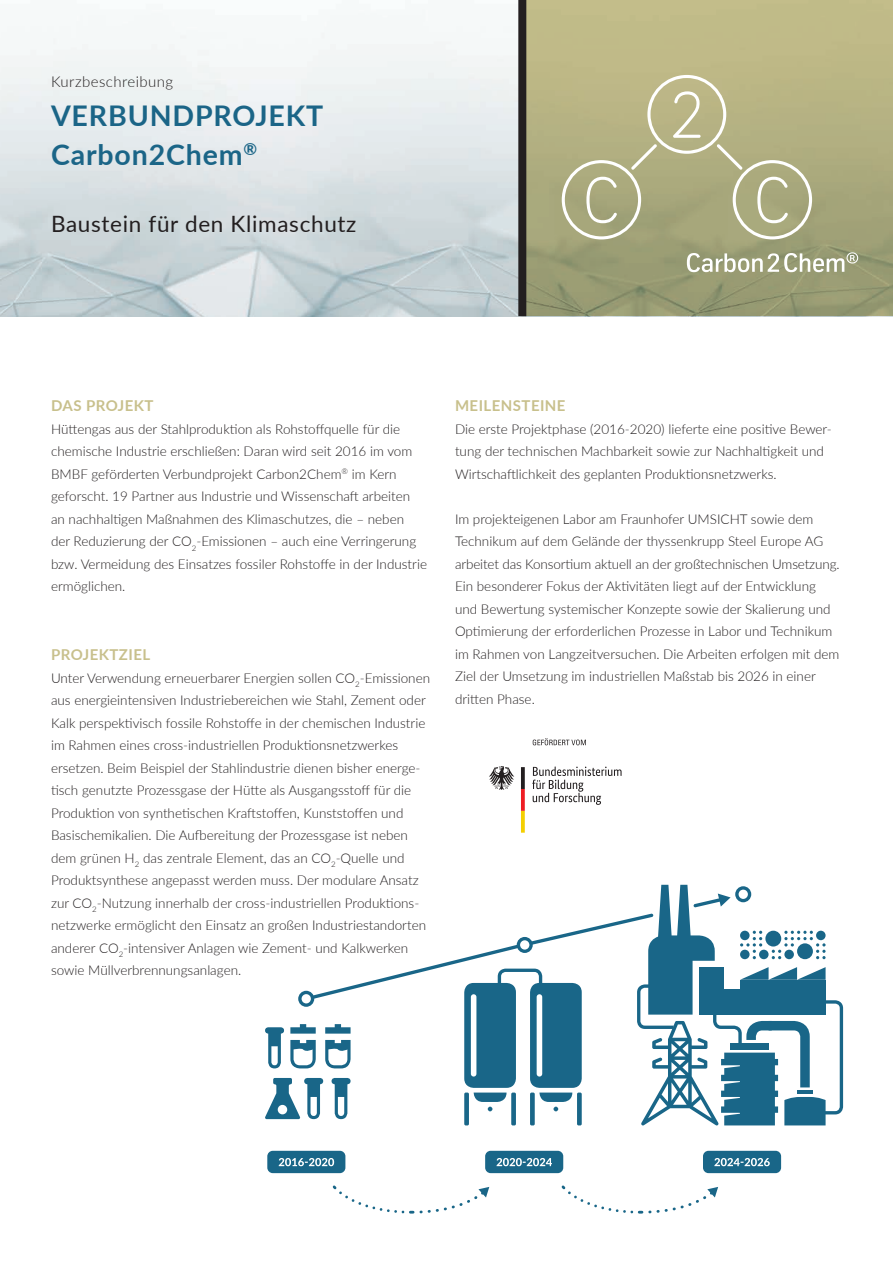
<style>
.page{position:relative;width:893px;height:1263px;background:#fff}
.page>*{position:absolute;margin:0;border:0;box-sizing:border-box;transform-origin:0 0}
.t1{font:700 28.5px/39px "Lato";letter-spacing:.03em;color:#1b6587}
.t2{font:22.5px "Lato";letter-spacing:.03em;color:#231f20}
.t3{font:700 15px "Lato";letter-spacing:.03em;color:#c8c08c}
.t4{font:300 15px "Lato";letter-spacing:.03em;color:#231f20}
.t5{font:300 13.5px/22.5px "Lato";color:#231f20}
</style>
<div class="page">
<img style="left:0;top:32px;width:518px;height:284px">
<div style="left:522px;top:0;width:371px;height:316px;background:linear-gradient(to bottom,#c7c08c,#929670)"></div>
<svg style="left:518px;top:0;width:8px;height:316px;background:#2a2728"></svg>
<svg style="left:562px;top:75px;width:250px;height:164px;background:#b5b388"></svg>
<svg style="left:687px;top:252px;width:171px;height:20px"></svg>
<svg style="left:532px;top:766px;width:90px;height:39px"></svg>
<svg style="left:489px;top:766px;width:25px;height:24px"></svg>
<svg style="left:521px;top:767px;width:4px;height:66px"></svg>
<svg style="left:533px;top:738px;width:53px;height:7px"></svg>
<svg style="left:267px;top:1151px;width:78px;height:22px;background:#377997"></svg>
<svg style="left:485px;top:1151px;width:78px;height:22px;background:#377a97"></svg>
<svg style="left:703px;top:1151px;width:78px;height:22px;background:#367997"></svg>
<svg style="left:265px;top:885px;width:578px;height:240px"></svg>
<svg style="left:332px;top:1185px;width:157px;height:29px"></svg>
<svg style="left:561px;top:1185px;width:157px;height:29px"></svg>
<p class="t4" style="left:51px;top:71px;width:124px">Kurzbeschreibung</p>
<h1 class="t1" style="left:51px;top:95px;width:274px">VERBUNDPROJEKT<br>Carbon2Chem<sup>®</sup></h1>
<h2 class="t2" style="left:51px;top:208px;width:307px">Baustein für den Klimaschutz</h2>
<p class="t3" style="left:51px;top:395px;width:104px">DAS PROJEKT</p>
<p class="t5" style="left:51px;top:417px;width:378px">Hüttengas aus der Stahlproduktion als Rohstoffquelle für die chemische Industrie erschließen: Daran wird seit 2016 im vom BMBF geförderten Verbundprojekt Carbon2Chem<sup>®</sup> im Kern geforscht. 19 Partner aus Industrie und Wissenschaft arbeiten an nachhaltigen Maßnahmen des Klimaschutzes, die – neben<br>der Reduzierung der CO<sub>2</sub>-Emissionen – auch eine Verringerung bzw. Vermeidung des Einsatzes fossiler Rohstoffe in der Industrie ermöglichen.</p>
<p class="t3" style="left:51px;top:644px;width:101px">PROJEKTZIEL</p>
<p class="t5" style="left:51px;top:666px;width:381px">Unter Verwendung erneuerbarer Energien sollen CO<sub>2</sub>-Emissionen aus energieintensiven Industriebereichen wie Stahl, Zement oder Kalk perspektivisch fossile Rohstoffe in der chemischen Industrie im Rahmen eines cross-industriellen Produktionsnetzwerkes ersetzen. Beim Beispiel der Stahlindustrie dienen bisher energe&shy;tisch genutzte Prozessgase der Hütte als Ausgangsstoff für die Produktion von synthetischen Kraftstoffen, Kunststoffen und Basischemikalien. Die Aufbereitung der Prozessgase ist neben dem grünen H<sub>2</sub> das zentrale Element, das an CO<sub>2</sub>-Quelle und Produktsynthese angepasst werden muss. Der modulare Ansatz zur CO<sub>2</sub>-Nutzung innerhalb der cross-industriellen Produktions&shy;netzwerke ermöglicht den Einsatz an großen Industriestandorten anderer CO<sub>2</sub>-intensiver Anlagen wie Zement- und Kalkwerken sowie Müllverbrennungsanlagen.</p>
<p class="t3" style="left:455px;top:395px;width:112px">MEILENSTEINE</p>
<p class="t5" style="left:455px;top:417px;width:378px">Die erste Projektphase (2016-2020) lieferte eine positive Bewer&shy;tung der technischen Machbarkeit sowie zur Nachhaltigkeit und<br>Wirtschaftlichkeit des geplanten Produktionsnetzwerks.</p>
<p class="t5" style="left:455px;top:507px;width:386px">Im projekteigenen Labor am Fraunhofer UMSICHT sowie dem Technikum auf dem Gelände der thyssenkrupp Steel Europe AG arbeitet das Konsortium aktuell an der großtechnischen Umsetzung.<br>Ein besonderer Fokus der Aktivitäten liegt auf der Entwicklung und Bewertung systemischer Konzepte sowie der Skalierung und Optimierung der erforderlichen Prozesse in Labor und Technikum im Rahmen von Langzeitversuchen. Die Arbeiten erfolgen mit dem Ziel der Umsetzung im industriellen Maßstab bis 2026 in einer dritten Phase.</p>
</div>
